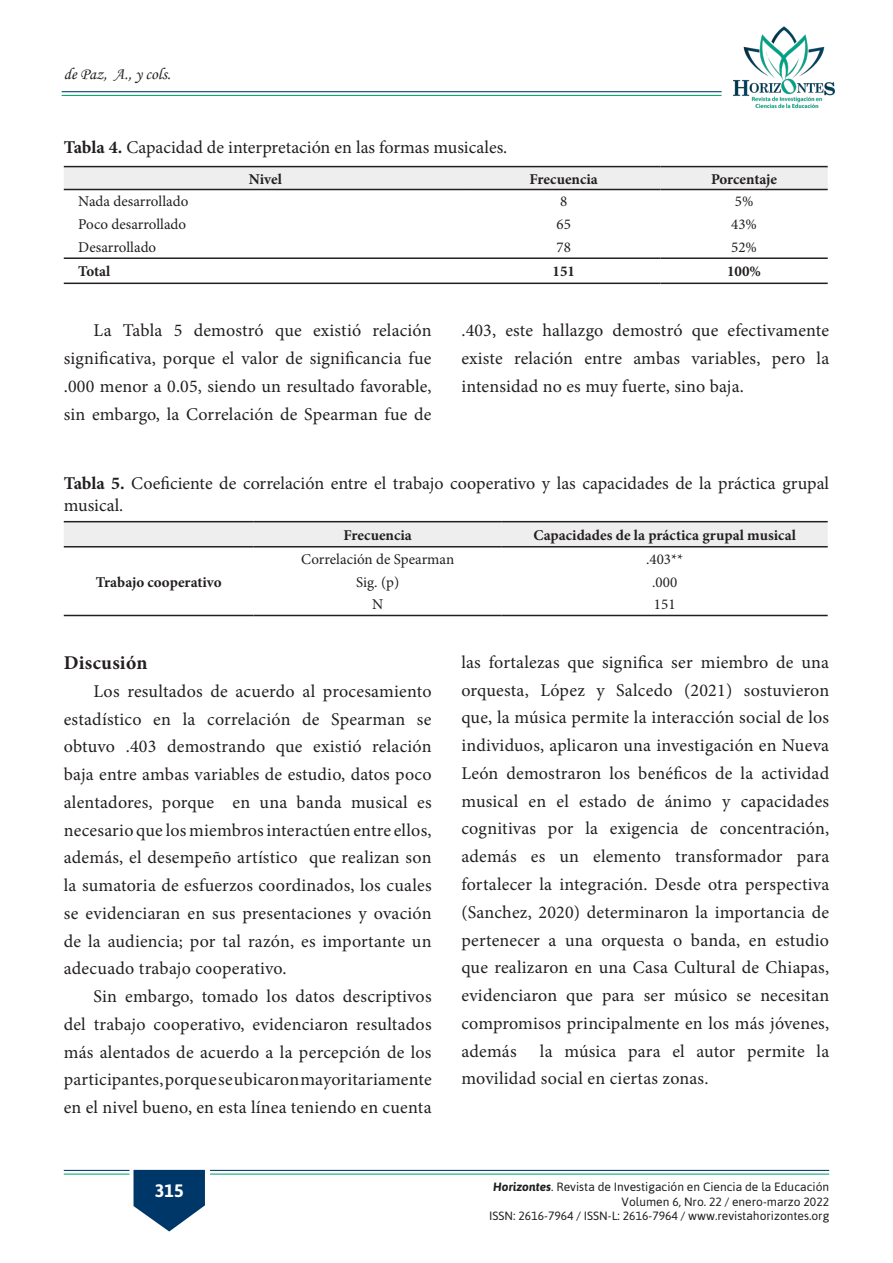
<style>
.page{position:relative;width:893px;height:1263px;background:#fff}
.page>*{position:absolute;margin:0;border:0;box-sizing:border-box;transform-origin:0 0}
.Titulo_Interno{font:700 19.5px "Minion Pro";letter-spacing:.01em;color:#231f20}
.t1{font:18px/27.8px "Minion Pro";letter-spacing:.005em;color:#231f20;text-align:justify}
.t2{font:700 18px "Asap";color:#fff}
.t3{font:16.5px "Monotype Corsiva";color:#231f20}
.t4{font:700 15px "Minion Pro";color:#231f20}
.t5{font:15px "Minion Pro";color:#231f20}
.t6{font:12px/14.4px "Asap";color:#231f20;text-align:right}
.s1{font-weight:700}
.s2{font-weight:700;font-style:italic}
</style>
<div class="page">
<svg style="left:134px;top:1170px;width:71px;height:61px"></svg>
<hr style="left:62px;top:95px;width:660px;height:1px;background:#00a66e">
<hr style="left:62px;top:91px;width:660px;height:1px;background:#003769">
<img style="left:733px;top:26px;width:102px;height:83px">
<hr style="left:64px;top:1173px;width:65px;height:1px;background:#00a66e">
<hr style="left:64px;top:1170px;width:65px;height:1px;background:#003769">
<hr style="left:210px;top:1173px;width:619px;height:1px;background:#00a66e">
<hr style="left:210px;top:1170px;width:619px;height:1px;background:#003769">
<svg style="left:64px;top:167px;width:764px;height:22px;background:#e8e8e9"></svg>
<hr style="left:64px;top:166px;width:403px;height:1px;background:#231f20">
<hr style="left:467px;top:166px;width:193px;height:1px;background:#231f20">
<hr style="left:660px;top:166px;width:168px;height:1px;background:#231f20">
<hr style="left:64px;top:189px;width:403px;height:1px;background:#231f20">
<hr style="left:467px;top:189px;width:193px;height:1px;background:#231f20">
<hr style="left:660px;top:189px;width:168px;height:1px;background:#231f20">
<hr style="left:64px;top:257px;width:403px;height:2px;background:#231f20">
<hr style="left:467px;top:257px;width:193px;height:2px;background:#231f20">
<hr style="left:660px;top:257px;width:168px;height:2px;background:#231f20">
<hr style="left:64px;top:283px;width:403px;height:1px;background:#231f20">
<hr style="left:467px;top:283px;width:193px;height:1px;background:#231f20">
<hr style="left:660px;top:283px;width:168px;height:1px;background:#231f20">
<div style="left:64px;top:522px;width:764px;height:24px;background:#eeeeef"></div>
<hr style="left:64px;top:521px;width:190px;height:1px;background:#231f20">
<hr style="left:254px;top:521px;width:248px;height:1px;background:#231f20">
<hr style="left:502px;top:521px;width:326px;height:1px;background:#231f20">
<hr style="left:64px;top:546px;width:190px;height:1px;background:#231f20">
<hr style="left:254px;top:546px;width:248px;height:1px;background:#231f20">
<hr style="left:502px;top:546px;width:326px;height:1px;background:#231f20">
<hr style="left:64px;top:615px;width:190px;height:1px;background:#231f20">
<hr style="left:254px;top:615px;width:248px;height:1px;background:#231f20">
<hr style="left:502px;top:615px;width:326px;height:1px;background:#231f20">
<p class="t3" style="left:64px;top:64px;width:108px">de Paz, A., y cols.</p>
<p class="t1" style="left:64px;top:134px;width:445px"><span class="s1">Tabla 4.</span> Capacidad de interpretación en las formas musicales.</p>
<p class="t4" style="left:249px;top:168px;width:34px">Nivel</p>
<p class="t4" style="left:530px;top:168px;width:70px">Frecuencia</p>
<p class="t4" style="left:711px;top:168px;width:68px">Porcentaje</p>
<p class="t5" style="left:78px;top:192px;width:112px">Nada desarrollado</p>
<p class="t5" style="left:560px;top:192px;width:9px">8</p>
<p class="t5" style="left:735px;top:192px;width:20px">5%</p>
<p class="t5" style="left:78px;top:214px;width:109px">Poco desarrollado</p>
<p class="t5" style="left:556px;top:214px;width:16px">65</p>
<p class="t5" style="left:731px;top:214px;width:27px">43%</p>
<p class="t5" style="left:78px;top:237px;width:79px">Desarrollado</p>
<p class="t5" style="left:556px;top:237px;width:16px">78</p>
<p class="t5" style="left:731px;top:237px;width:27px">52%</p>
<p class="t4" style="left:78px;top:261px;width:34px">Total</p>
<p class="t4" style="left:552px;top:261px;width:24px">151</p>
<p class="t4" style="left:727px;top:261px;width:35px">100%</p>
<p class="t1" style="left:64px;top:317px;width:369px;text-indent:30px">La Tabla 5 demostró que existió relación significativa, porque el valor de significancia fue .000 menor a 0.05, siendo un resultado favorable, sin embargo, la Correlación de Spearman fue de</p>
<p class="t1" style="left:461px;top:317px;width:369px">.403, este hallazgo demostró que efectivamente existe relación entre ambas variables, pero la intensidad no es muy fuerte, sino baja.</p>
<p class="t1" style="left:64px;top:473px;width:767px;line-height:21.6px"><span class="s1">Tabla 5.</span> Coeficiente de correlación entre el trabajo cooperativo y las capacidades de la práctica grupal musical.</p>
<p class="t4" style="left:96px;top:571px;width:128px">Trabajo cooperativo</p>
<p class="t4" style="left:344px;top:524px;width:70px">Frecuencia</p>
<p class="t4" style="left:533px;top:524px;width:264px">Capacidades de la práctica grupal musical</p>
<p class="t5" style="left:301px;top:549px;width:154px">Correlación de Spearman</p>
<p class="t5" style="left:646px;top:549px;width:39px">.403**</p>
<p class="t5" style="left:356px;top:572px;width:45px">Sig. (p)</p>
<p class="t5" style="left:652px;top:572px;width:27px">.000</p>
<p class="t5" style="left:372px;top:595px;width:13px">N</p>
<p class="t5" style="left:654px;top:595px;width:23px">151</p>
<p class="Titulo_Interno" style="left:64px;top:649px;width:85px">Discusión</p>
<p class="t1" style="left:64px;top:677px;width:369px;text-indent:30px">Los resultados de acuerdo al procesamiento estadístico en la correlación de Spearman se obtuvo .403 demostrando que existió relación baja entre ambas variables de estudio, datos poco alentadores, porque en una banda musical es necesario que los miembros interactúen entre ellos, además, el desempeño artístico que realizan son la sumatoria de esfuerzos coordinados, los cuales se evidenciaran en sus presentaciones y ovación de la audiencia; por tal razón, es importante un adecuado trabajo cooperativo.</p>
<p class="t1" style="left:64px;top:982px;width:369px;text-indent:30px">Sin embargo, tomado los datos descriptivos del trabajo cooperativo, evidenciaron resultados más alentados de acuerdo a la percepción de los participantes, porque se ubicaron mayoritariamente en el nivel bueno, en esta línea teniendo en cuenta</p>
<p class="t2" style="left:155px;top:1180px;width:30px">315</p>
<p class="t1" style="left:461px;top:648px;width:369px">las fortalezas que significa ser miembro de una orquesta, López y Salcedo (2021) sostuvieron que, la música permite la interacción social de los individuos, aplicaron una investigación en Nueva León demostraron los benéficos de la actividad musical en el estado de ánimo y capacidades cognitivas por la exigencia de concentración, además es un elemento transformador para fortalecer la integración. Desde otra perspectiva (Sanchez, 2020) determinaron la importancia de pertenecer a una orquesta o banda, en estudio que realizaron en una Casa Cultural de Chiapas, evidenciaron que para ser músico se necesitan compromisos principalmente en los más jóvenes, además</p>
<p class="t1" style="left:461px;top:1037px;width:369px;text-indent:79px">la música para el autor permite la movilidad social en ciertas zonas.</p>
<p class="t6" style="left:489px;top:1180px;width:341px"><span class="s2">Horizontes</span>. Revista de Investigación en Ciencia de la Educación<br>Volumen 6, Nro. 22 / enero-marzo 2022<br>ISSN: 2616-7964 / ISSN-L: 2616-7964 / www.revistahorizontes.org</p>
</div>
